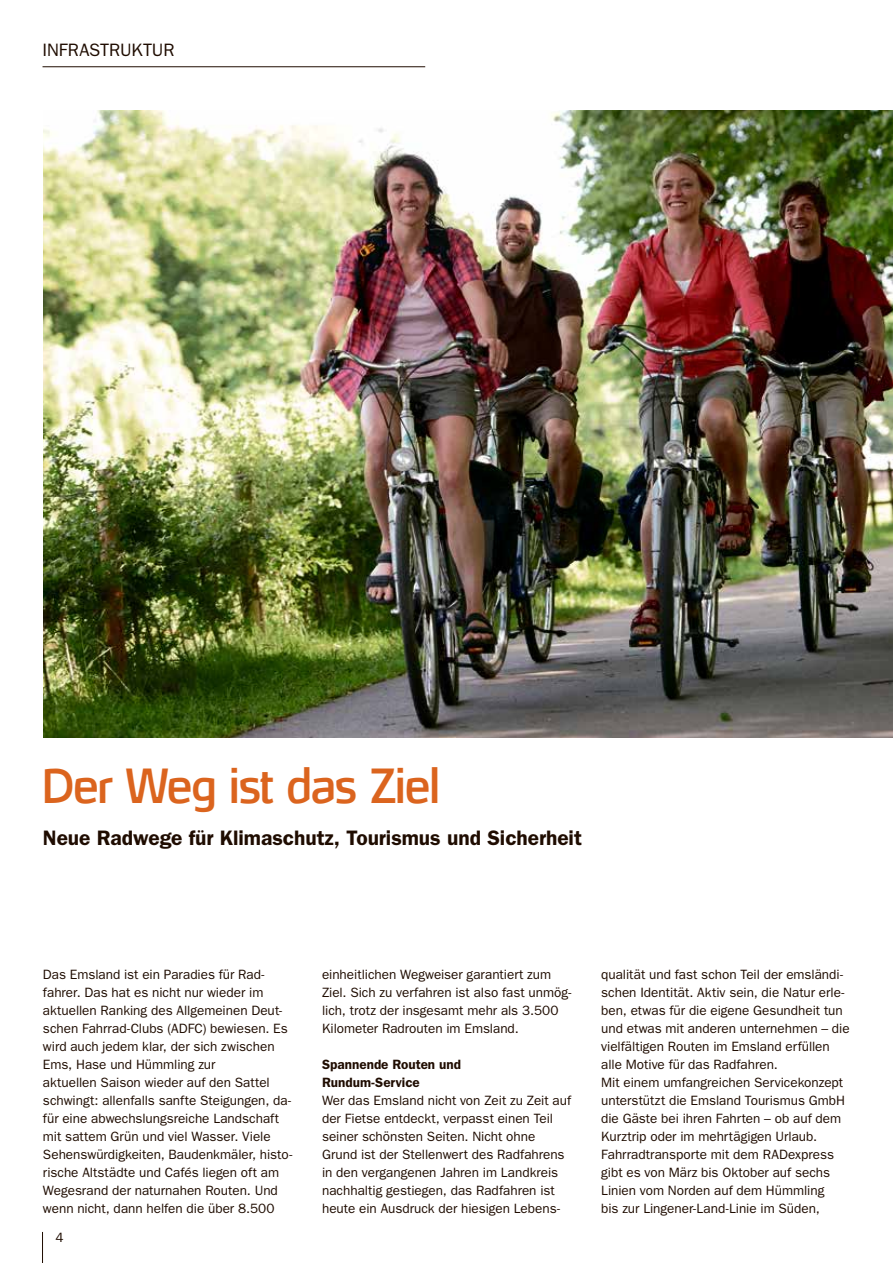
<style>
.page{position:relative;width:893px;height:1263px;background:#fff}
.page>*{position:absolute;margin:0;border:0;box-sizing:border-box;transform-origin:0 0}
.t1{font:45px "Hybrea";color:#db641e}
.t2{font:600 21px "Franklin Gothic LT";letter-spacing:-.005em;color:#1f0c00}
.t3{font:18px "Franklin Gothic LT";color:#1f0c00}
.t4{font:13.5px/18px "Franklin Gothic LT";color:#1f0c00}
.t5{font:600 13.5px/18px "Franklin Gothic LT";color:#1f0c00}
</style>
<div class="page">
<hr style="left:42px;top:1232px;width:1px;height:31px;background:#1f0c00">
<hr style="left:43px;top:66px;width:382px;height:1px;background:#1f0c00">
<img style="left:43px;top:111px;width:850px;height:626px">
<h3 class="t3" style="left:43px;top:40px;width:79px">Infrastruk</h3>
<h3 class="t3" style="left:143px;top:40px;width:21px">tur</h3>
<h1 class="t1" style="left:43px;top:759px;width:398px">Der Weg ist das Ziel</h1>
<h2 class="t2" style="left:43px;top:825px;width:541px">Neue Radwege für Klimaschutz, Tourismus und Sicherheit</h2>
<p class="t4" style="left:43px;top:965px;width:251px">Das Emsland ist ein Paradies für Rad&shy;fahrer. Das hat es nicht nur wieder im aktuellen Ranking des Allgemeinen Deut&shy;schen Fahrrad-Clubs (ADFC) bewiesen. Es wird auch jedem klar, der sich zwischen Ems, Hase und Hümmling zur<br>aktuellen Saison wieder auf den Sattel schwingt: allenfalls sanfte Steigungen, da&shy;für eine abwechslungsreiche Landschaft mit sattem Grün und viel Wasser. Viele Sehenswürdigkeiten, Baudenkmäler, histo&shy;rische Altstädte und Cafés liegen oft am Wegesrand der naturnahen Routen. Und wenn nicht, dann helfen die über 8.500</p>
<p class="t4" style="left:322px;top:965px;width:251px">einheitlichen Wegweiser garantiert zum Ziel. Sich zu verfahren ist also fast unmög&shy;lich, trotz der insgesamt mehr als 3.500<br>Kilometer Radrouten im Emsland.</p>
<p class="t5" style="left:322px;top:1055px;width:140px">Spannende Routen und<br>Rundum-Service</p>
<p class="t4" style="left:322px;top:1091px;width:251px">Wer das Emsland nicht von Zeit zu Zeit auf der Fietse entdeckt, verpasst einen Teil seiner schönsten Seiten. Nicht ohne Grund ist der Stellenwert des Radfahrens in den vergangenen Jahren im Landkreis nachhaltig gestiegen, das Radfahren ist heute ein Ausdruck der hiesigen Lebens-</p>
<p class="t4" style="left:56px;top:1228px;width:10px">4</p>
<p class="t4" style="left:601px;top:965px;width:250px">qualität und fast schon Teil der emsländi&shy;schen Identität. Aktiv sein, die Natur erle&shy;ben, etwas für die eigene Gesundheit tun und etwas mit anderen unternehmen – die vielfältigen Routen im Emsland erfüllen alle Motive für das Radfahren.<br>Mit einem umfangreichen Servicekonzept unterstützt die Emsland Tourismus GmbH die Gäste bei ihren Fahrten – ob auf dem Kurztrip oder im mehrtägigen Urlaub.<br>Fahrradtransporte mit dem RADexpress gibt es von März bis Oktober auf sechs Linien vom Norden auf dem H ümmling<br>bis zur Lingener-Land-Linie im Süden,</p>
</div>
